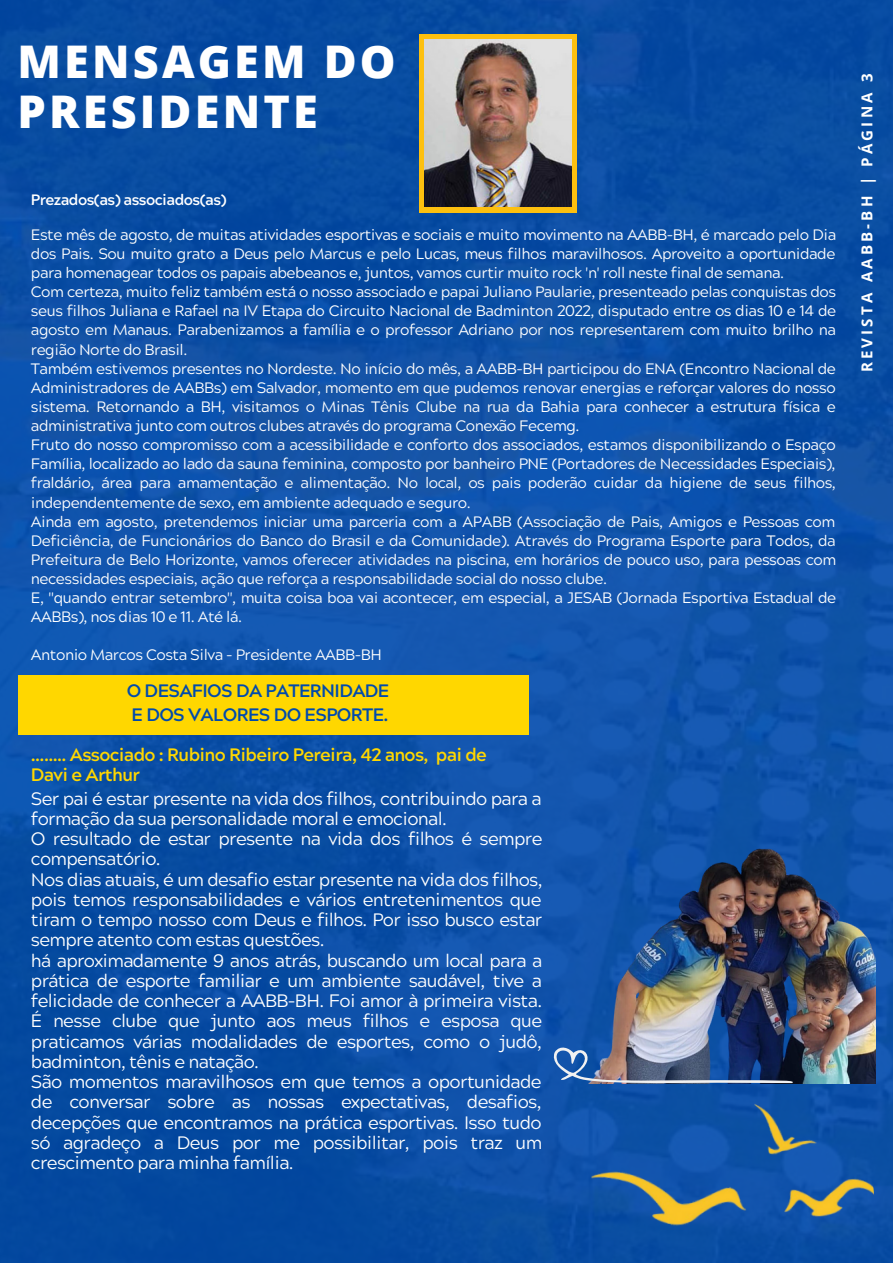
<style>
.page{position:relative;width:893px;height:1264px;background:#fff}
.page>*{position:absolute;margin:0;border:0;box-sizing:border-box;transform-origin:0 0}
.t1{font:800 45px/49.8px "Open Sans";letter-spacing:.07em;color:#fff}
.t2{font:18px/20.2px "Acherus Grotesque";letter-spacing:-.035em;color:#fff}
.t3{font:700 18px/20.2px "Acherus Grotesque";letter-spacing:-.035em;color:#ffd700}
.t4{font:700 18px/23.5px "Acherus Grotesque";letter-spacing:-.035em;color:#004aad}
.t5{font:15.15px/19px "Acherus Grotesque";letter-spacing:-.03em;color:#fff}
.t6{font:700 15.15px "Acherus Grotesque";letter-spacing:-.035em;color:#fff}
.t7{font:700 15.15px "Open Sans";letter-spacing:.21em;color:#fff}
</style>
<div class="page">
<img style="left:0;top:0;width:892px;height:1262px">
<div style="left:419px;top:34px;width:157px;height:178px;background:#fdc00f"></div>
<img style="left:424px;top:39px;width:147px;height:168px">
<img style="left:586px;top:1092px;width:289px;height:149px">
<div style="left:18px;top:675px;width:510px;height:59px;background:#ffd700"></div>
<img style="left:576px;top:831px;width:299px;height:252px">
<svg style="left:550px;top:1044px;width:244px;height:39px;background:#506690"></svg>
<h1 class="t1" style="left:18px;top:35px;width:379px">MENSAGEM DO<br>PRESIDENTE</h1>
<p class="t6" style="left:31px;top:194px;width:197px">Prezados(as) associados(as)</p>
<p class="t5" style="left:31px;top:227px;width:806px">Este mês de agosto, de muitas atividades esportivas e sociais e muito movimento na AABB-BH, é marcado pelo Dia dos Pais. Sou muito grato a Deus pelo Marcus e pelo Lucas, meus filhos maravilhosos. Aproveito a oportunidade para homenagear todos os papais abebeanos e, juntos, vamos curtir muito rock 'n' roll neste final de semana.<br>Com certeza, muito feliz também está o nosso associado e papai Juliano Paularie, presenteado pelas conquistas dos seus filhos Juliana e Rafael na IV Etapa do Circuito Nacional de Badminton 2022, disputado entre os dias 10 e 14 de agosto em Manaus. Parabenizamos a família e o professor Adriano por nos representarem com muito brilho na região Norte do Brasil.<br>Também estivemos presentes no Nordeste. No início do mês, a AABB-BH participou do ENA (Encontro Nacional de Administradores de AABBs) em Salvador, momento em que pudemos renovar energias e reforçar valores do nosso sistema. Retornando a BH, visitamos o Minas Tênis Clube na rua da Bahia para conhecer a estrutura física e administrativa junto com outros clubes através do programa Conexão Fecemg.<br>Fruto do nosso compromisso com a acessibilidade e conforto dos associados, estamos disponibilizando o Espaço Família, localizado ao lado da sauna feminina, composto por banheiro PNE (Portadores de Necessidades Especiais), fraldário, área para amamentação e alimentação. No local, os pais poderão cuidar da higiene de seus filhos, independentemente de sexo, em ambiente adequado e seguro.<br>Ainda em agosto, pretendemos iniciar uma parceria com a APABB (Associação de Pais, Amigos e Pessoas com Deficiência, de Funcionários do Banco do Brasil e da Comunidade). Através do Programa Esporte para Todos, da Prefeitura de Belo Horizonte, vamos oferecer atividades na piscina, em horários de pouco uso, para pessoas com necessidades especiais, ação que reforça a responsabilidade social do nosso clube.<br>E, "quando entrar setembro", muita coisa boa vai acontecer, em especial, a JESAB (Jornada Esportiva Estadual de AABBs), nos dias 10 e 11. Até lá.</p>
<p class="t5" style="left:31px;top:647px;width:352px">Antonio Marcos Costa Silva - Presidente AABB-BH</p>
<p class="t4" style="left:127px;top:681px;width:264px">O DESAFIOS DA PATERNIDADE<br>E DOS VALORES DO ESPORTE.</p>
<p class="t3" style="left:31px;top:746px;width:457px">........ Associado : Rubino Ribeiro Pereira, 42 anos, pai de<br>Davi e Arthur</p>
<p class="t2" style="left:31px;top:790px;width:513px">Ser pai é estar presente na vida dos filhos, contribuindo para a formação da sua personalidade moral e emocional.<br>O resultado de estar presente na vida dos filhos é sempre compensatório.<br>Nos dias atuais, é um desafio estar presente na vida dos filhos, pois temos responsabilidades e vários entretenimentos que tiram o tempo nosso com Deus e filhos. Por isso busco estar sempre atento com estas questões.<br>há aproximadamente 9 anos atrás, buscando um local para a prática de esporte familiar e um ambiente saudável, tive a felicidade de conhecer a AABB-BH. Foi amor à primeira vista.<br>É nesse clube que junto aos meus filhos e esposa que praticamos várias modalidades de esportes, como o judô, badminton, tênis e natação.<br>São momentos maravilhosos em que temos a oportunidade de conversar sobre as nossas expectativas, desafios, decepções que encontramos na prática esportivas. Isso tudo só agradeço a Deus por me possibilitar, pois traz um crescimento para minha família.</p>
<p class="t7" style="left:856px;top:372px;width:300px;rotate:-90deg">REVISTA AABB-BH | PÁGINA 3</p>
</div>
